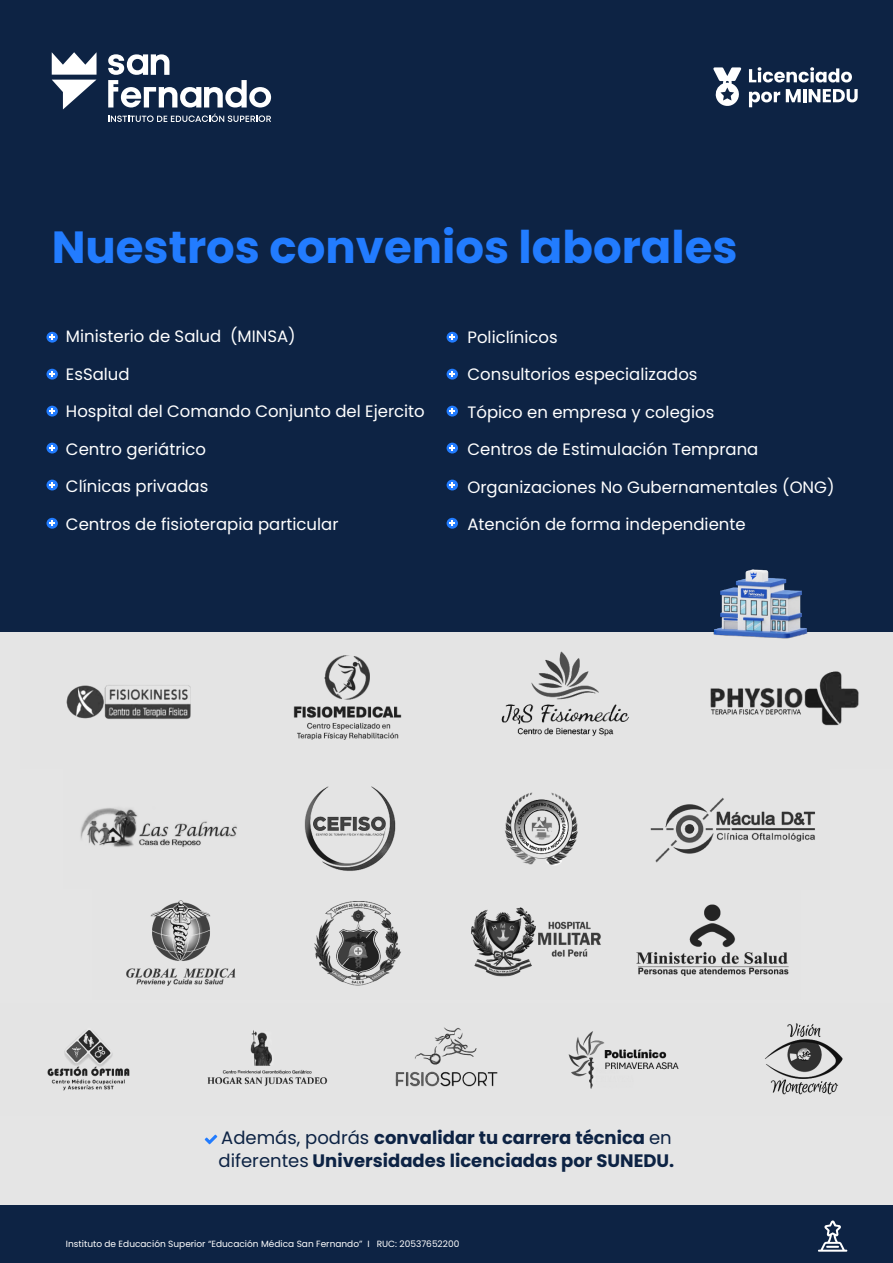
<style>
.page{position:relative;width:893px;height:1263px;background:#fff}
.page>*{position:absolute;margin:0;border:0;box-sizing:border-box;transform-origin:0 0}
.t1{font:700 45px "Poppins";color:#227cff}
.t2{font:700 18px/22.5px "Poppins";color:#0d2344}
.t3{font:16.5px "Poppins";color:#fff}
.t4{font:9px "Poppins";color:#fff}
.s1{font-weight:400}
</style>
<div class="page">
<div style="left:0;top:614px;width:893px;height:610px;background:#e5e5e5"></div>
<img style="left:47px;top:1023px;width:796px;height:72px">
<img style="left:126px;top:900px;width:663px;height:86px">
<img style="left:80px;top:786px;width:735px;height:85px">
<div style="left:0;top:0;width:893px;height:631px;background:#0d2344"></div>
<div style="left:0;top:1205px;width:893px;height:58px;background:#0d2344"></div>
<svg style="left:818px;top:1220px;width:29px;height:32px"></svg>
<svg style="left:749px;top:67px;width:103px;height:15px"></svg>
<svg style="left:749px;top:92px;width:31px;height:15px"></svg>
<svg style="left:786px;top:89px;width:72px;height:13px"></svg>
<svg style="left:713px;top:67px;width:28px;height:39px"></svg>
<svg style="left:52px;top:52px;width:45px;height:57px"></svg>
<svg style="left:108px;top:54px;width:163px;height:53px"></svg>
<svg style="left:108px;top:114px;width:163px;height:8px"></svg>
<svg style="left:46px;top:332px;width:12px;height:11px"></svg>
<svg style="left:49px;top:334px;width:6px;height:6px"></svg>
<svg style="left:46px;top:369px;width:12px;height:11px"></svg>
<svg style="left:49px;top:371px;width:6px;height:6px"></svg>
<div style="left:46px;top:406px;width:12px;height:10px;background:#227cff;border-radius:50%"></div>
<svg style="left:49px;top:408px;width:6px;height:6px"></svg>
<div style="left:46px;top:443px;width:12px;height:10px;background:#227cff;border-radius:50%"></div>
<svg style="left:49px;top:445px;width:6px;height:6px"></svg>
<div style="left:46px;top:480px;width:12px;height:10px;background:#227cff;border-radius:50%"></div>
<svg style="left:49px;top:482px;width:6px;height:6px"></svg>
<div style="left:447px;top:332px;width:11px;height:11px;background:#227cff;border-radius:50%"></div>
<svg style="left:449px;top:334px;width:6px;height:6px"></svg>
<div style="left:447px;top:369px;width:11px;height:11px;background:#227cff;border-radius:50%"></div>
<svg style="left:449px;top:371px;width:6px;height:6px"></svg>
<div style="left:447px;top:406px;width:11px;height:10px;background:#227cff;border-radius:50%"></div>
<svg style="left:449px;top:408px;width:6px;height:6px"></svg>
<div style="left:447px;top:443px;width:11px;height:10px;background:#227cff;border-radius:50%"></div>
<svg style="left:449px;top:445px;width:6px;height:6px"></svg>
<div style="left:447px;top:480px;width:11px;height:10px;background:#227cff;border-radius:50%"></div>
<svg style="left:449px;top:482px;width:6px;height:6px"></svg>
<div style="left:46px;top:518px;width:12px;height:11px;background:#227cff;border-radius:50%"></div>
<svg style="left:49px;top:520px;width:6px;height:6px"></svg>
<div style="left:447px;top:518px;width:11px;height:11px;background:#227cff;border-radius:50%"></div>
<svg style="left:449px;top:520px;width:6px;height:6px"></svg>
<svg style="left:205px;top:1135px;width:12px;height:9px"></svg>
<img style="left:66px;top:651px;width:793px;height:89px">
<img style="left:712px;top:569px;width:97px;height:70px">
<h1 class="t1" style="left:52px;top:221px;width:687px">Nuestros convenios laborales</h1>
<p class="t3" style="left:66px;top:327px;width:231px">Ministerio de Salud (MINSA)</p>
<p class="t3" style="left:66px;top:364px;width:65px">EsSalud</p>
<p class="t3" style="left:66px;top:402px;width:360px">Hospital del Comando Conjunto del Ejercito</p>
<p class="t3" style="left:66px;top:439px;width:142px">Centro geriátrico</p>
<p class="t3" style="left:66px;top:477px;width:144px">Clínicas privadas</p>
<p class="t3" style="left:66px;top:515px;width:274px">Centros de fisioterapia particular</p>
<p class="t3" style="left:467px;top:327px;width:92px">Policlínicos</p>
<p class="t3" style="left:467px;top:365px;width:232px">Consultorios especializados</p>
<p class="t3" style="left:467px;top:402px;width:248px">Tópico en empresa y colegios</p>
<p class="t3" style="left:467px;top:440px;width:292px">Centros de Estimulación Temprana</p>
<p class="t3" style="left:467px;top:477px;width:369px">Organizaciones No Gubernamentales (ONG)</p>
<p class="t3" style="left:467px;top:515px;width:280px">Atención de forma independiente</p>
<p class="t2" style="left:219px;top:1127px;width:457px"><span class="s1">Además, podrás</span> convalidar tu carrera técnica <span class="s1">en diferentes</span> Universidades licenciadas por SUNEDU.</p>
<p class="t4" style="left:66px;top:1238px;width:395px">Instituto de Educación Superior “Educación Médica San Fernando” I RUC: 20537652200</p>
</div>
